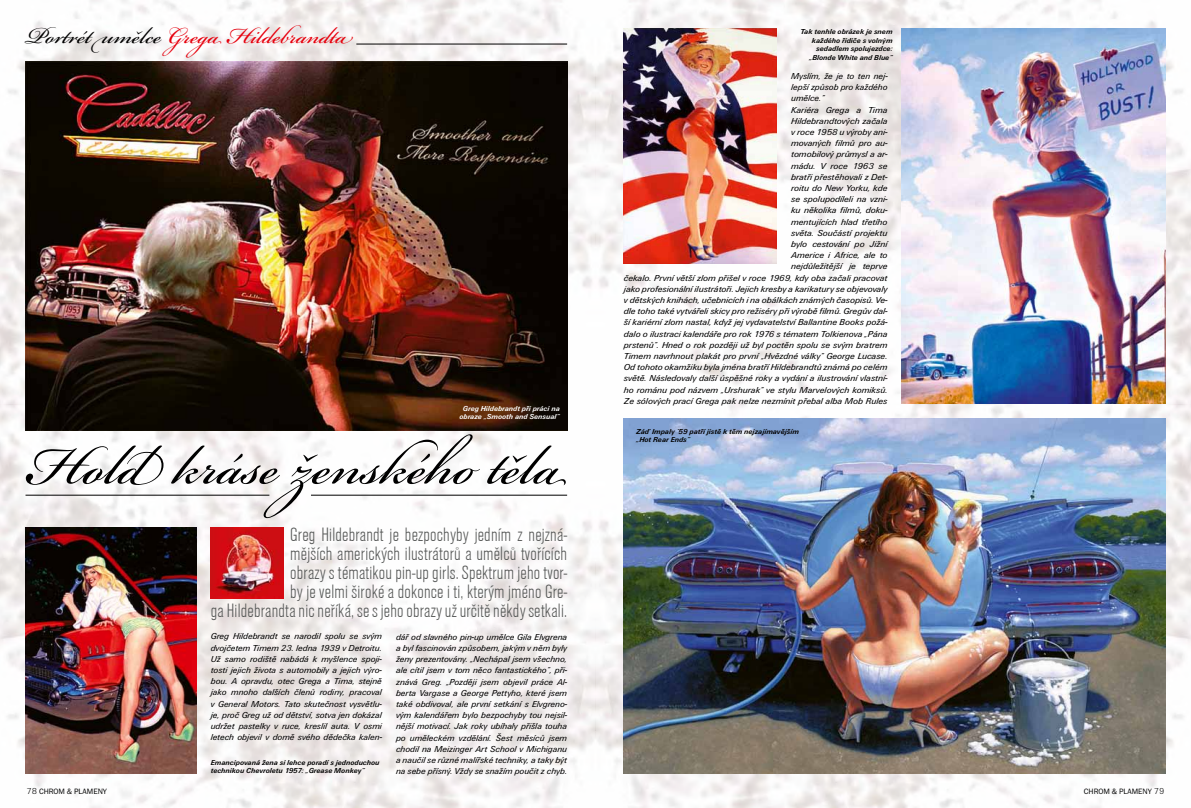
<style>
.page{position:relative;width:1191px;height:808px;background:#fff}
.page>*{position:absolute;margin:0;border:0;box-sizing:border-box;transform-origin:0 0}
.t1{font:86px "Bickham Script Pro";color:#000}
.t2{font:36px "Bickham Script Pro";color:#e6000d}
.t3{font:20px/19px "Achim T Ligh Cond";letter-spacing:.01em;color:#555756;text-align:right;scale:1.05 1}
.t4{font:italic 9px/11.2px "U001 TOT";color:#000;text-align:justify}
.t5{font:8px "Franklin Got Itc TOT Boo";letter-spacing:-.005em;color:#000}
.t6{font:italic 700 7.5px/8.7px "U001 TOT";color:#000}
.t7{font:italic 700 7.5px/8.7px "U001 TOT";color:#fff;text-align:center}
.s1{color:#000}
.s2{font-family:"U001 DOT Ligh";font-size:9px}
</style>
<div class="page">
<img style="left:0;top:0;width:1191px;height:808px">
<img style="left:26px;top:62px;width:541px;height:368px">
<img style="left:624px;top:418px;width:541px;height:356px">
<img style="left:26px;top:527px;width:171px;height:247px">
<img style="left:901px;top:28px;width:264px;height:376px">
<hr style="left:26px;top:495px;width:243px;height:1px;background:#000">
<hr style="left:311px;top:495px;width:256px;height:1px;background:#000">
<hr style="left:356px;top:44px;width:211px;height:1px;background:#000">
<img style="left:211px;top:527px;width:72px;height:71px">
<img style="left:624px;top:28px;width:153px;height:236px">
<h2 class="t2" style="left:26px;top:10px;width:328px"><span class="s1">Portrét umělce</span> Grega Hildebrandta</h2>
<p class="t7" style="left:459px;top:404px;width:102px">Greg Hildebrandt při práci na obraze „Smooth and Sensual“</p>
<h1 class="t1" style="left:28px;top:403px;width:543px">Hold kráse ženského těla</h1>
<p class="t3" style="left:211px;top:526px;width:341px">Greg Hildebrandt je bezpochyby jedním z nejzná-<br>mějších amerických ilustrátorů a umělců tvořících<br>obrazy s tématikou pin-up girls. Spektrum jeho tvor-<br>by je velmi široké a dokonce i ti, kterým jméno Gre-<br>ga Hildebrandta nic neříká, se sjeho obrazy už určitě někdy setkali.</p>
<p class="t4" style="left:211px;top:631px;width:173px">Greg Hildebrandt se narodil spolu se svým dvojčetem Timem 23. ledna 1939 v Detroitu.<br>Už samo rodiště nabádá k myšlence spoji&shy;tosti jejich života s automobily a jejich výro&shy;bou. A opravdu, otec Grega a Tima, stejně jako mnoho dalších členů rodiny, pracoval v General Motors. Tato skutečnost vysvětlu&shy;je, proč Greg už od dětství, sotva jen dokázal udržet pastelky v ruce, kreslil auta. V osmi letech objevil v domě svého dědečka kalen-</p>
<p class="t4" style="left:396px;top:631px;width:173px">dář od slavného pin-up umělce Gila Elvgrena a byl fascinován způsobem, jakým v něm byly ženy prezentovány. „Nechápal jsem všechno, ale cítil jsem v tom něco fantastického“, při&shy;znává Greg. „Později jsem objevil práce Al&shy;berta Vargase a George Pettyho, které jsem také obdivoval, ale první setkání s Elvgreno&shy;vým kalendářem bylo bezpochyby tou nejsil&shy;nější motivací. Jak roky ubíhaly přišla touha po uměleckém vzdělání. Šest měsíců jsem chodil na Meizinger Art School v Michiganu a naučil se různé malířské techniky, a taky být na sebe přísný. Vždy se snažím poučit z chyb.</p>
<p class="t6" style="left:211px;top:758px;width:170px">Emancipovaná žena si lehce poradí s jednoduchou technikou Chevroletu 1957: „Grease Monkey“</p>
<p class="t6" style="left:800px;top:27px;width:94px;text-align:right">Tak tenhle obrázek je snem každého řidiče s volným sedadlem spolujezdce: „Blonde White and Blue“</p>
<p class="t4" style="left:791px;top:71px;width:98px">Myslím, že je to ten nej-</p>
<p class="t4" style="left:791px;top:82px;width:98px">lepší způsob pro každého</p>
<p class="t4" style="left:791px;top:93px;width:35px">umělce.“</p>
<p class="t4" style="left:791px;top:104px;width:98px">Kariéra Grega a Tima</p>
<p class="t4" style="left:791px;top:115px;width:98px">Hildebrandtových začala</p>
<p class="t4" style="left:791px;top:127px;width:98px">v roce 1958 u výroby ani-</p>
<p class="t4" style="left:791px;top:138px;width:98px">movaných filmů pro au-</p>
<p class="t4" style="left:791px;top:149px;width:98px">tomobilový průmysl a ar-</p>
<p class="t4" style="left:791px;top:160px;width:98px">mádu. V roce 1963 se</p>
<p class="t4" style="left:791px;top:171px;width:98px">bratři přestěhovali z Det-</p>
<p class="t4" style="left:791px;top:183px;width:98px">roitu do New Yorku, kde</p>
<p class="t4" style="left:791px;top:194px;width:98px">se spolupodíleli na vzni-</p>
<p class="t4" style="left:791px;top:205px;width:98px">ku několika filmů, doku-</p>
<p class="t4" style="left:791px;top:216px;width:98px">mentujících hlad třetího</p>
<p class="t4" style="left:791px;top:227px;width:98px">světa. Součástí projektu</p>
<p class="t4" style="left:791px;top:239px;width:98px">bylo cestování po Jižní</p>
<p class="t4" style="left:791px;top:250px;width:98px">Americe i Africe, ale to</p>
<p class="t4" style="left:791px;top:261px;width:98px">nejdůležitější je teprve</p>
<p class="t4" style="left:624px;top:272px;width:265px">čekalo. První větší zlom přišel v roce 1969, kdy oba začali pracovat</p>
<p class="t4" style="left:624px;top:283px;width:265px">jako profesionální ilustrátoři. Jejich kresby a karikatury se objevovaly</p>
<p class="t4" style="left:624px;top:295px;width:265px">v dětských knihách, učebnicích i na obálkách známých časopisů. Ve-</p>
<p class="t4" style="left:624px;top:306px;width:265px">dle toho také vytvářeli skicy pro režiséry při výrobě filmů. Gregův dal-</p>
<p class="t4" style="left:624px;top:317px;width:265px">ší kariérní zlom nastal, když jej vydavatelství Ballantine Books požá-</p>
<p class="t4" style="left:624px;top:328px;width:265px">dalo o ilustraci kalendáře pro rok 1976 s tématem Tolkienova „Pána</p>
<p class="t4" style="left:624px;top:339px;width:265px">prstenů“. Hned o rok později už byl poctěn spolu se svým bratrem</p>
<p class="t4" style="left:624px;top:351px;width:265px">Timem navrhnout plakát pro první „Hvězdné války“ George Lucase.</p>
<p class="t4" style="left:624px;top:362px;width:265px">Od tohoto okamžiku byla jména bratří Hildebrandtů známá po celém</p>
<p class="t4" style="left:624px;top:373px;width:265px">světě. Následovaly další úspěšné roky a vydání a ilustrování vlastní-</p>
<p class="t4" style="left:624px;top:384px;width:265px">ho románu pod názvem „Urshurak“ ve stylu Marvelových komiksů.</p>
<p class="t4" style="left:624px;top:395px;width:265px">Ze sólových prací Grega pak nelze nezmínit přebal alba Mob Rules</p>
<p class="t6" style="left:636px;top:427px;width:164px">Záď Impaly ’59 patří jistě k těm nejzajímavějším „Hot Rear Ends“</p>
<p class="t5" style="left:27px;top:786px;width:82px"><span class="s2">78</span> CHROM &amp; PLAMENY</p>
<p class="t5" style="left:1084px;top:786px;width:82px">CHROM &amp; PLAMENY <span class="s2">79</span></p>
</div>
